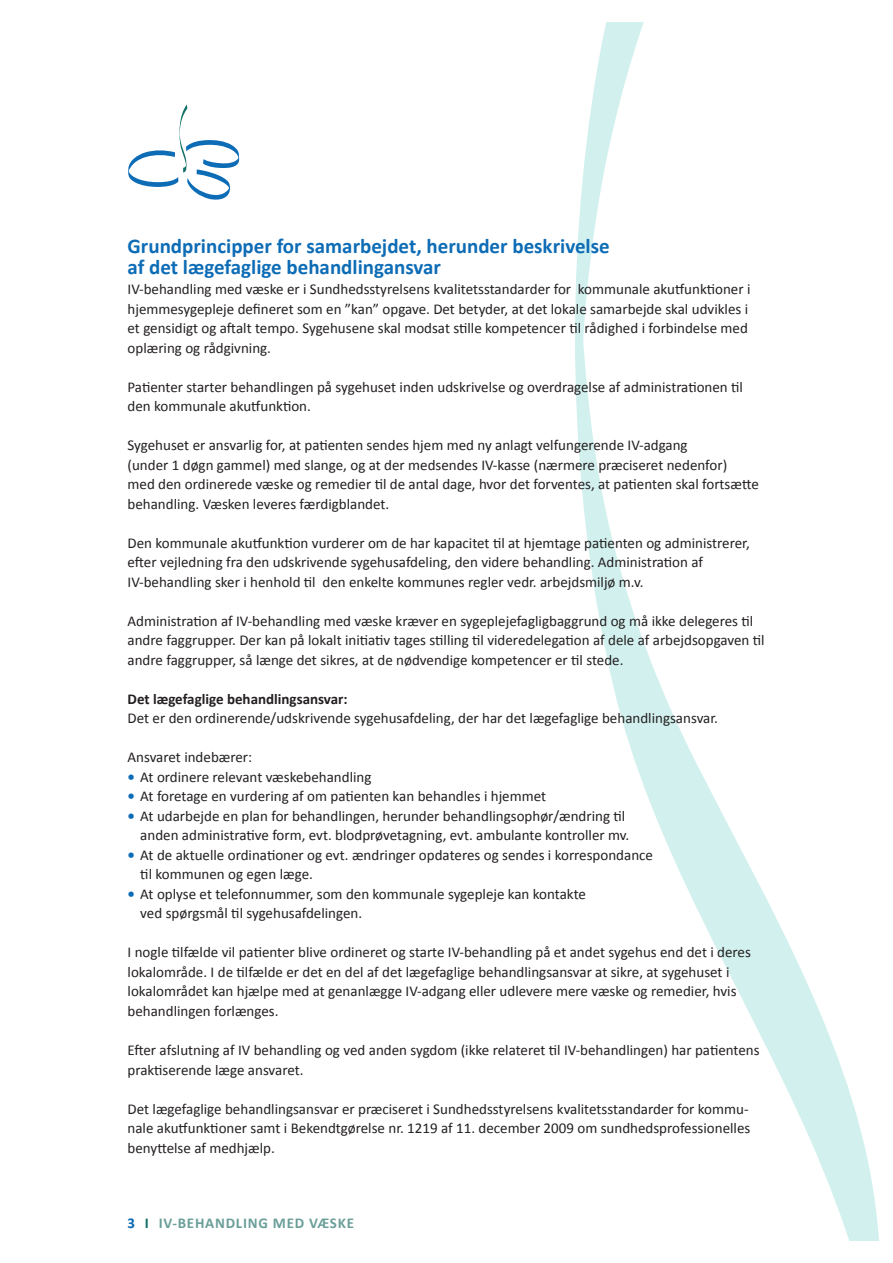
<style>
.page{position:relative;width:893px;height:1263px;background:#fff}
.page>*{position:absolute;margin:0;border:0;box-sizing:border-box;transform-origin:0 0}
.t1{font:700 21px/21px "Calibri";color:#0d6cb6}
.t2{font:15px/19.5px "Calibri";color:#231f20}
.t3{font:700 15px "Calibri";color:#231f20}
.t4{font:700 15px "Calibri";letter-spacing:.05em;color:#6b9f9a}
.s1{font-weight:700;color:#0d6cb6}
.s2{color:#0d6cb6}
.s3{color:#107067}
</style>
<div class="page">
<svg style="left:128px;top:104px;width:111px;height:96px"></svg>
<svg style="left:575px;top:22px;width:304px;height:1219px"></svg>
<h1 class="t1" style="left:128px;top:236px;width:484px">Grundprincipper for samarbejdet, herunder beskrivelse af det lægefaglige behandlingansvar</h1>
<p class="t2" style="left:128px;top:280px;width:624px">IV-behandling med væske er i Sundhedsstyrelsens kvalitetsstandarder for kommunale akutfunktioner i hjemmesygepleje defineret som en ”kan” opgave. Det betyder, at det lokale samarbejde skal udvikles i et gensidigt og aftalt tempo. Sygehusene skal modsat stille kompetencer til rådighed i forbindelse med oplæring og rådgivning.</p>
<p class="t2" style="left:128px;top:377px;width:617px">Patienter starter behandlingen på sygehuset inden udskrivelse og overdragelse af administrationen til den kommunale akutfunktion.</p>
<p class="t2" style="left:128px;top:436px;width:633px">Sygehuset er ansvarlig for, at patienten sendes hjem med ny anlagt velfungerende IV-adgang<br>(under 1 døgn gammel) med slange, og at der medsendes IV-kasse (nærmere præciseret nedenfor)<br>med den ordinerede væske og remedier til de antal dage, hvor det forventes, at patienten skal fortsætte behandling. Væsken leveres færdigblandet.</p>
<p class="t2" style="left:128px;top:533px;width:624px">Den kommunale akutfunktion vurderer om de har kapacitet til at hjemtage patienten og administrerer, efter vejledning fra den udskrivende sygehusafdeling, den videre behandling. Administration af<br>IV-behandling sker i henhold til den enkelte kommunes regler vedr. arbejdsmiljø m.v.</p>
<p class="t2" style="left:128px;top:611px;width:639px">Administration af IV-behandling med væske kræver en sygeplejefagligbaggrund og må ikke delegeres til andre faggrupper. Der kan på lokalt initiativ tages stilling til videredelegation af dele af arbejdsopgaven til andre faggrupper, så længe det sikres, at de nødvendige kompetencer er til stede.</p>
<p class="t3" style="left:128px;top:689px;width:222px">Det lægefaglige behandlingsansvar:</p>
<p class="t2" style="left:128px;top:709px;width:592px">Det er den ordinerende/udskrivende sygehusafdeling, der har det lægefaglige behandlingsansvar.</p>
<p class="t2" style="left:128px;top:748px;width:126px">Ansvaret indebærer:</p>
<p class="t2" style="left:128px;top:767px;width:245px"><span class="s1">•</span> At ordinere relevant væskebehandling</p>
<p class="t2" style="left:128px;top:787px;width:420px"><span class="s1">•</span> At foretage en vurdering af om patienten kan behandles i hjemmet</p>
<p class="t2" style="left:128px;top:806px;width:503px;text-align:right"><span class="s1">•</span> At udarbejde en plan for behandlingen, herunder behandlingsophør/ændring til anden administrative form, evt. blodprøvetagning, evt. ambulante kontroller mv.</p>
<p class="t2" style="left:140px;top:845px;width:514px;text-indent:-13px"><span class="s1">•</span> At de aktuelle ordinationer og evt. ændringer opdateres og sendes i korrespondance til kommunen og egen læge.</p>
<p class="t2" style="left:140px;top:884px;width:447px;text-indent:-13px"><span class="s1">•</span> At oplyse et telefonnummer, som den kommunale sygepleje kan kontakte ved spørgsmål til sygehusafdelingen.</p>
<p class="t2" style="left:128px;top:943px;width:625px">I nogle tilfælde vil patienter blive ordineret og starte IV-behandling på et andet sygehus end det i deres lokalområde. I de tilfælde er det en del af det lægefaglige behandlingsansvar at sikre, at sygehuset i lokalområdet kan hjælpe med at genanlægge IV-adgang eller udlevere mere væske og remedier, hvis behandlingen forlænges.</p>
<p class="t2" style="left:128px;top:1040px;width:634px">Efter afslutning af IV behandling og ved anden sygdom (ikke relateret til IV-behandlingen) har patientens praktiserende læge ansvaret.</p>
<p class="t2" style="left:128px;top:1099px;width:624px">Det lægefaglige behandlingsansvar er præciseret i Sundhedsstyrelsens kvalitetsstandarder for kommu&shy;nale akutfunktioner samt i Bekendtgørelse nr. 1219 af 11. december 2009 om sundhedsprofessionelles benyttelse af medhjælp.</p>
<p class="t4" style="left:128px;top:1213px;width:228px"><span class="s2">3</span> <span class="s3">I</span> IV-BEHANDLING MED VÆSKE</p>
</div>
